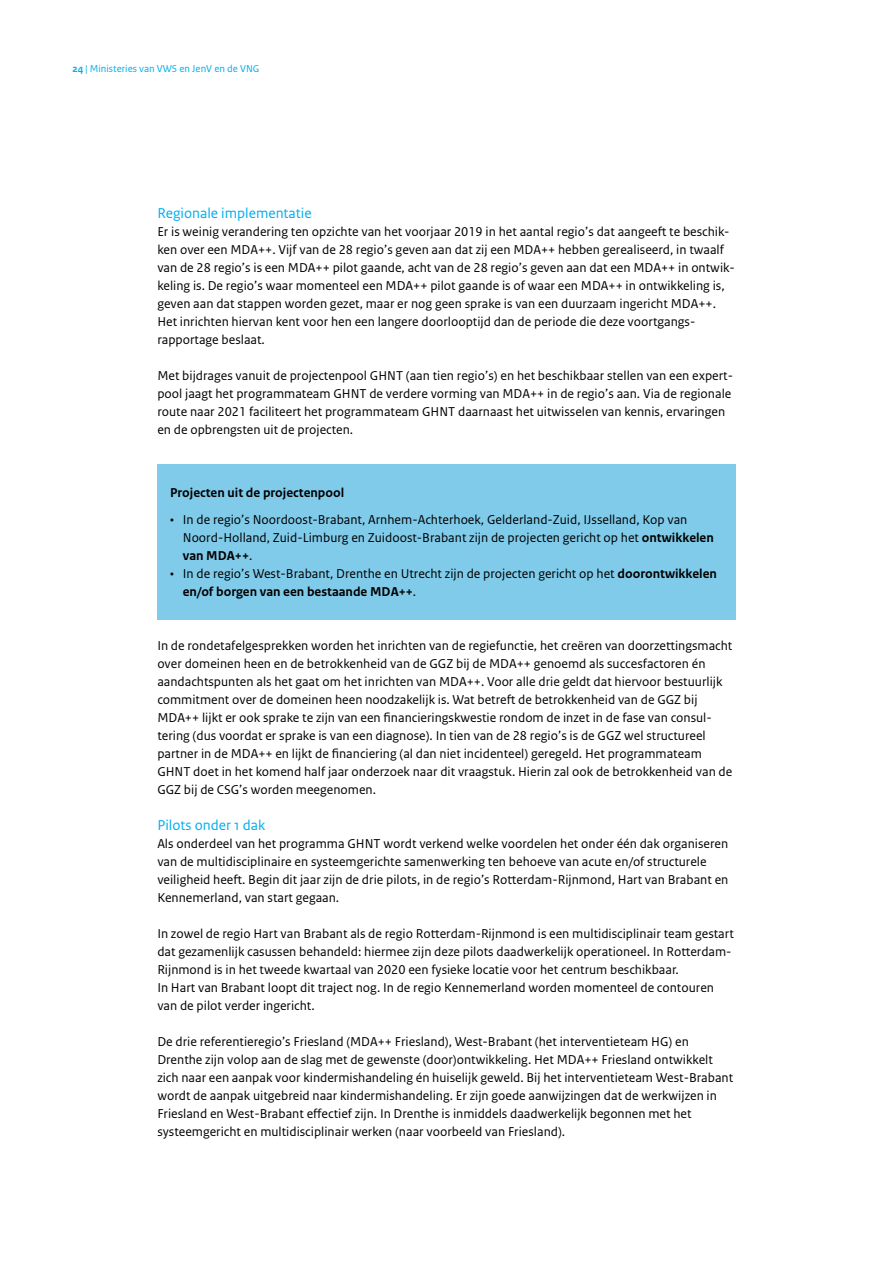
<style>
.page{position:relative;width:893px;height:1263px;background:#fff}
.page>*{position:absolute;margin:0;border:0;box-sizing:border-box;transform-origin:0 0}
._05_RO_Alineakop{font:15px "Rijksoverheid Sans Text";color:#00aeef}
._10_RO_Broodtekst{font:13.5px/18px "Rijksoverheid Sans Text";color:#000}
._24_RO_Kader_Broodte{font:13.5px/18px "Rijksoverheid Sans Text";color:#000}
._24_RO_Kader_kop_Zwa{font:700 13.5px "Rijksoverheid Sans Text";color:#000}
.t1{font:10.5px "Rijksoverheid Sans Text";color:#00aeef}
.s1{font-weight:700}
</style>
<div class="page">
<div style="left:157px;top:464px;width:579px;height:39px;background:#80cbea"></div>
<div style="left:157px;top:500px;width:579px;height:84px;background:#80cbea"></div>
<div style="left:157px;top:554px;width:579px;height:66px;background:#80cbea"></div>
<p class="t1" style="left:72px;top:63px;width:189px"><span class="s1">24</span> | Ministeries van VWS en JenV en de VNG</p>
<p class="_05_RO_Alineakop" style="left:157px;top:204px;width:156px">Regionale implementatie</p>
<p class="_10_RO_Broodtekst" style="left:157px;top:223px;width:579px">Er is weinig verandering ten opzichte van het voorjaar 2019 in het aantal regio’s dat aangeeft te beschik&shy;ken over een MDA++. Vijf van de 28 regio’s geven aan dat zij een MDA++ hebben gerealiseerd, in twaalf van de 28 regio’s is een MDA++ pilot gaande, acht van de 28 regio’s geven aan dat een MDA++ in ontwik&shy;keling is. De regio’s waar momenteel een MDA++ pilot gaande is of waar een MDA++ in ontwikkeling is, geven aan dat stappen worden gezet, maar er nog geen sprake is van een duurzaam ingericht MDA++.<br>Het inrichten hiervan kent voor hen een langere doorlooptijd dan de periode die deze voortgangs&shy;rapportage beslaat.</p>
<p class="_10_RO_Broodtekst" style="left:157px;top:367px;width:577px">Met bijdrages vanuit de projectenpool GHNT (aan tien regio’s) en het beschikbaar stellen van een expert&shy;pool jaagt het programmateam GHNT de verdere vorming van MDA++ in de regio’s aan. Via de regionale route naar 2021 faciliteert het programmateam GHNT daarnaast het uitwisselen van kennis, ervaringen en de opbrengsten uit de projecten.</p>
<p class="_24_RO_Kader_kop_Zwa" style="left:170px;top:485px;width:176px">Projecten uit de projectenpool</p>
<p class="_24_RO_Kader_Broodte" style="left:183px;top:511px;width:532px;text-indent:-13px">• In de regio’s Noordoost-Brabant, Arnhem-Achterhoek, Gelderland-Zuid, IJsselland, Kop van<br>Noord-Holland, Zuid-Limburg en Zuidoost-Brabant zijn de projecten gericht op het <span class="s1">ontwikkelen van MDA++</span>.</p>
<p class="_24_RO_Kader_Broodte" style="left:183px;top:565px;width:536px;text-indent:-13px">• In de regio’s West-Brabant, Drenthe en Utrecht zijn de projecten gericht op het <span class="s1">doorontwikkelen en/of borgen van een bestaande MDA++</span>.</p>
<p class="_10_RO_Broodtekst" style="left:157px;top:637px;width:577px">In de rondetafelgesprekken worden het inrichten van de regiefunctie, het creëren van doorzettingsmacht over domeinen heen en de betrokkenheid van de GGZ bij de MDA++ genoemd als succesfactoren én aandachtspunten als het gaat om het inrichten van MDA++. Voor alle drie geldt dat hiervoor bestuurlijk commitment over de domeinen heen noodzakelijk is. Wat betreft de betrokkenheid van de GGZ bij MDA++ lijkt er ook sprake te zijn van een financieringskwestie rondom de inzet in de fase van consul&shy;tering (dus voordat er sprake is van een diagnose). In tien van de 28 regio’s is de GGZ wel structureel partner in de MDA++ en lijkt de financiering (al dan niet incidenteel) geregeld. Het programmateam GHNT doet in het komend half jaar onderzoek naar dit vraagstuk. Hierin zal ook de betrokkenheid van de GGZ bij de CSG’s worden meegenomen.</p>
<p class="_05_RO_Alineakop" style="left:157px;top:816px;width:109px">Pilots onder 1 dak</p>
<p class="_10_RO_Broodtekst" style="left:157px;top:835px;width:573px">Als onderdeel van het programma GHNT wordt verkend welke voordelen het onder één dak organiseren van de multidisciplinaire en systeemgerichte samenwerking ten behoeve van acute en/of structurele veiligheid heeft. Begin dit jaar zijn de drie pilots, in de regio’s Rotterdam-Rijnmond, Hart van Brabant en Kennemerland, van start gegaan.</p>
<p class="_10_RO_Broodtekst" style="left:157px;top:925px;width:578px">In zowel de regio Hart van Brabant als de regio Rotterdam-Rijnmond is een multidisciplinair team gestart dat gezamenlijk casussen behandeld: hiermee zijn deze pilots daadwerkelijk operationeel. In Rotterdam-Rijnmond is in het tweede kwartaal van 2020 een fysieke locatie voor het centrum beschikbaar.<br>In Hart van Brabant loopt dit traject nog. In de regio Kennemerland worden momenteel de contouren van de pilot verder ingericht.</p>
<p class="_10_RO_Broodtekst" style="left:157px;top:1033px;width:577px">De drie referentieregio’s Friesland (MDA++ Friesland), West-Brabant (het interventieteam HG) en Drenthe zijn volop aan de slag met de gewenste (door)ontwikkeling. Het MDA++ Friesland ontwikkelt zich naar een aanpak voor kindermishandeling én huiselijk geweld. Bij het interventieteam West-Brabant wordt de aanpak uitgebreid naar kindermishandeling. Er zijn goede aanwijzingen dat de werkwijzen in Friesland en West-Brabant effectief zijn. In Drenthe is inmiddels daadwerkelijk begonnen met het systeemgericht en multidisciplinair werken (naar voorbeeld van Friesland).</p>
</div>
